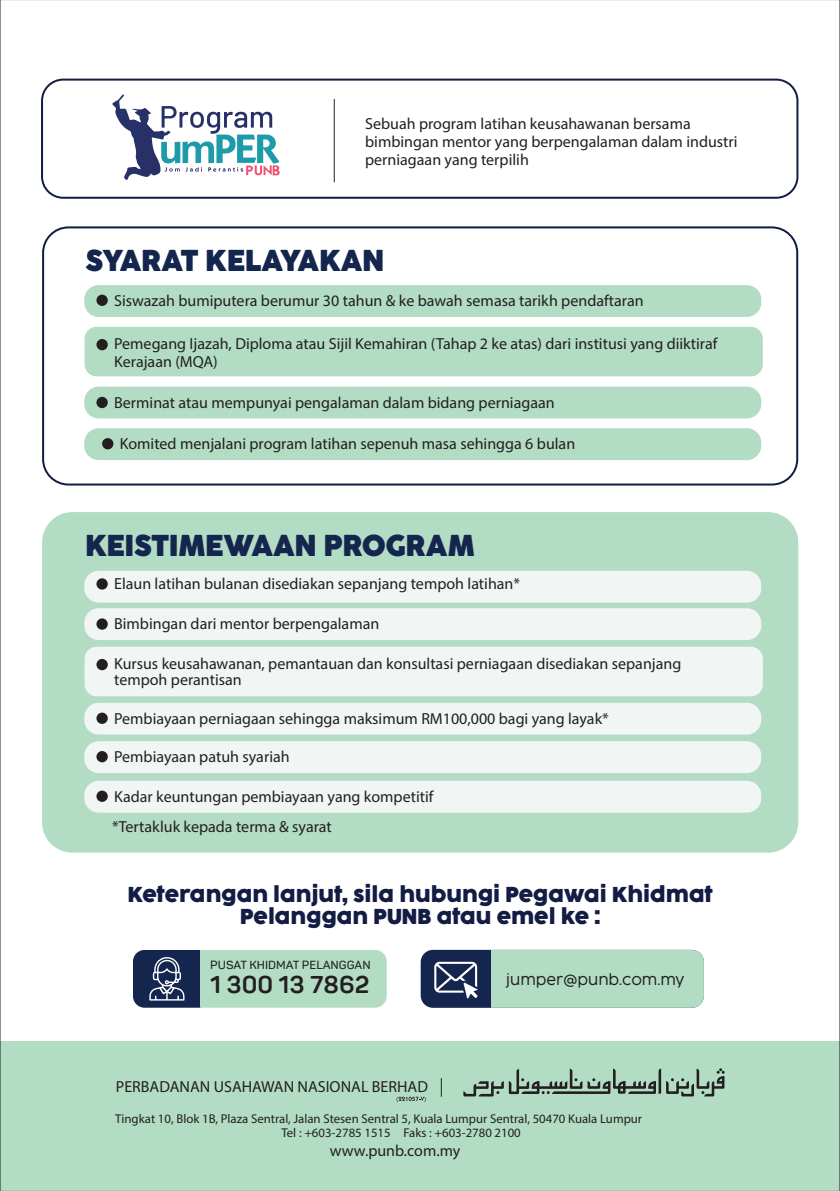
<style>
.page{position:relative;width:840px;height:1191px;background:#fff}
.page>*{position:absolute;margin:0;border:0;box-sizing:border-box;transform-origin:0 0}
.t1{font:700 28px "Cocogoose Pro Trial";color:#14264d}
.t2{font:24.2px "Panton Trial Bold";color:#231f20}
.t3{font:700 20px/22px "Cocogoose Pro Trial";color:#121c44;text-align:center}
.t4{font:16px/18px "Myriad Pro";color:#231f20}
.t5{font:300 14px "Cocogoose Pro Trial";color:#231f20}
.t6{font:12.8px/14px "Myriad Pro";color:#231f20}
.t7{font:700 11.6px "Panton Trial Semi";color:#231f20}
</style>
<div class="page">
<div style="left:0;top:1041px;width:839px;height:150px;background:#b2dcc4"></div>
<svg style="left:396px;top:1096px;width:29px;height:6px"></svg>
<svg style="left:440px;top:1078px;width:1px;height:18px"></svg>
<svg style="left:463px;top:1068px;width:261px;height:28px"></svg>
<svg style="left:41px;top:79px;width:757px;height:120px"></svg>
<hr style="left:333px;top:99px;width:1px;height:83px;background:#231f20">
<svg style="left:42px;top:226px;width:755px;height:259px"></svg>
<div style="left:84px;top:327px;width:678px;height:49px;background:#b2dcc4;border-radius:12px"></div>
<div style="left:84px;top:285px;width:676px;height:32px;background:#b2dcc4;border-radius:14px"></div>
<div style="left:84px;top:386px;width:676px;height:32px;background:#b2dcc4;border-radius:14px"></div>
<div style="left:96px;top:295px;width:12px;height:11px;background:#231f20;border-radius:50%"></div>
<div style="left:84px;top:428px;width:676px;height:32px;background:#b2dcc4;border-radius:14px"></div>
<div style="left:102px;top:438px;width:11px;height:11px;background:#231f20;border-radius:50%"></div>
<div style="left:96px;top:339px;width:12px;height:11px;background:#231f20;border-radius:50%"></div>
<div style="left:96px;top:397px;width:12px;height:11px;background:#231f20;border-radius:50%"></div>
<div style="left:42px;top:512px;width:755px;height:340px;background:#b2dcc4;border-radius:30px"></div>
<div style="left:84px;top:646px;width:678px;height:50px;background:#f1f5f4;border-radius:12px"></div>
<div style="left:84px;top:571px;width:676px;height:31px;background:#f1f5f4;border-radius:14px"></div>
<div style="left:84px;top:703px;width:676px;height:31px;background:#f1f5f4;border-radius:14px"></div>
<div style="left:96px;top:578px;width:12px;height:11px;background:#231f20;border-radius:50%"></div>
<div style="left:96px;top:712px;width:12px;height:12px;background:#231f20;border-radius:50%"></div>
<div style="left:84px;top:741px;width:676px;height:32px;background:#f1f5f4;border-radius:14px"></div>
<div style="left:96px;top:751px;width:12px;height:11px;background:#231f20;border-radius:50%"></div>
<div style="left:84px;top:780px;width:676px;height:32px;background:#f1f5f4;border-radius:14px"></div>
<div style="left:96px;top:790px;width:12px;height:12px;background:#231f20;border-radius:50%"></div>
<div style="left:96px;top:659px;width:12px;height:11px;background:#231f20;border-radius:50%"></div>
<div style="left:84px;top:608px;width:676px;height:32px;background:#f1f5f4;border-radius:14px"></div>
<div style="left:96px;top:618px;width:12px;height:11px;background:#231f20;border-radius:50%"></div>
<svg style="left:112px;top:94px;width:168px;height:86px"></svg>
<div style="left:420px;top:950px;width:283px;height:57px;background:#14264d;border-radius:12px"></div>
<div style="left:491px;top:950px;width:212px;height:57px;background:#b2dcc4"></div>
<svg style="left:434px;top:961px;width:44px;height:38px"></svg>
<div style="left:133px;top:950px;width:67px;height:57px;background:#14264d"></div>
<div style="left:200px;top:950px;width:186px;height:57px;background:#b2dcc4"></div>
<svg style="left:149px;top:957px;width:35px;height:43px"></svg>
<p class="t4" style="left:365px;top:115px;width:374px">Sebuah program latihan keusahawanan bersama bimbingan mentor yang berpengalaman dalam industri perniagaan yang terpilih</p>
<h1 class="t1" style="left:85px;top:244px;width:300px">SYARAT KELAYAKAN</h1>
<p class="t4" style="left:114px;top:291px;width:531px">Siswazah bumiputera berumur 30 tahun &amp; ke bawah semasa tarikh pendaftaran</p>
<p class="t4" style="left:114px;top:334px;width:604px">Pemegang Ijazah, Diploma atau Sijil Kemahiran (Tahap 2 ke atas) dari institusi yang diiktiraf<br>Kerajaan (MQA)</p>
<p class="t4" style="left:114px;top:393px;width:442px">Berminat atau mempunyai pengalaman dalam bidang perniagaan</p>
<p class="t4" style="left:120px;top:434px;width:456px">Komited menjalani program latihan sepenuh masa sehingga 6 bulan</p>
<h1 class="t1" style="left:85px;top:530px;width:391px">KEISTIMEWAAN PROGRAM</h1>
<p class="t4" style="left:114px;top:575px;width:407px">Elaun latihan bulanan disediakan sepanjang tempoh latihan*</p>
<p class="t4" style="left:114px;top:615px;width:266px">Bimbingan dari mentor berpengalaman</p>
<p class="t4" style="left:114px;top:655px;width:568px;line-height:16px">Kursus keusahawanan, pemantauan dan konsultasi perniagaan disediakan sepanjang tempoh perantisan</p>
<p class="t4" style="left:114px;top:709px;width:496px">Pembiayaan perniagaan sehingga maksimum RM100,000 bagi yang layak*</p>
<p class="t4" style="left:114px;top:747px;width:177px">Pembiayaan patuh syariah</p>
<p class="t4" style="left:114px;top:787px;width:321px">Kadar keuntungan pembiayaan yang kompetitif</p>
<p class="t4" style="left:112px;top:817px;width:221px">*Tertakluk kepada terma &amp; syarat</p>
<p class="t3" style="left:128px;top:883px;width:586px">Keterangan lanjut, sila hubungi Pegawai Khidmat<br>Pelanggan PUNB atau emel ke :</p>
<p class="t7" style="left:210px;top:958px;width:162px">PUSAT KHIDMAT PELANGGAN</p>
<h2 class="t2" style="left:210px;top:971px;width:161px">1 300 13 7862</h2>
<p class="t4" style="left:116px;top:1077px;width:313px">PERBADANAN USAHAWAN NASIONAL BERHAD</p>
<p class="t5" style="left:506px;top:972px;width:180px">jumper@punb.com.my</p>
<p class="t6" style="left:281px;top:1111px;width:362px;text-indent:-166px">Tingkat 10, Blok 1B, Plaza Sentral, Jalan Stesen Sentral 5, Kuala Lumpur Sentral, 50470 Kuala Lumpur<br>Tel : +603-2785 1515 Faks : +603-2780 2100</p>
<p class="t4" style="left:330px;top:1141px;width:132px">www.punb.com.my</p>
</div>
